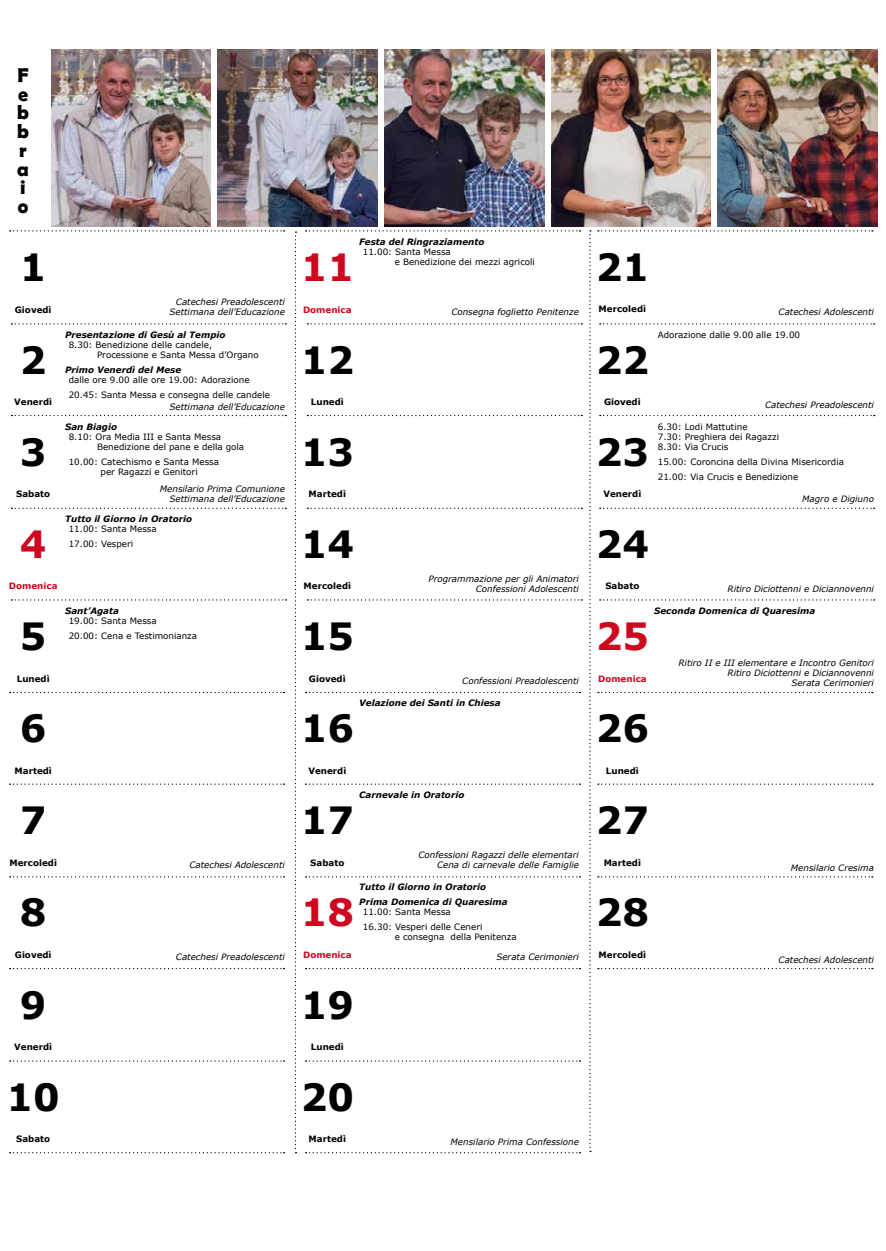
<style>
.page{position:relative;width:886px;height:1251px;background:#fff}
.page>*{position:absolute;margin:0;border:0;box-sizing:border-box;transform-origin:0 0}
.t1{font:700 37.5px "Verdana";color:#000}
.t2{font:700 37.5px "Verdana";color:#cd071e}
.t3{font:700 20px/18.8px "Berlin Sans FB Demi";color:#000}
.t4{font:italic 8.75px/10px "Verdana";color:#000;text-align:right}
.t5{font:8.75px/10px "Verdana";color:#000}
.t6{font:italic 700 8.75px/15px "Verdana";color:#000}
.t7{font:700 8.75px "Verdana";color:#000}
.t8{font:700 8.75px "Verdana";color:#cd071e}
</style>
<div class="page">
<svg style="left:11px;top:323px;width:275px;height:1px"></svg>
<svg style="left:295px;top:231px;width:1px;height:922px"></svg>
<svg style="left:589px;top:230px;width:2px;height:922px"></svg>
<svg style="left:11px;top:415px;width:275px;height:1px"></svg>
<svg style="left:11px;top:508px;width:275px;height:1px"></svg>
<svg style="left:11px;top:599px;width:275px;height:1px"></svg>
<svg style="left:10px;top:692px;width:275px;height:1px"></svg>
<svg style="left:10px;top:783px;width:275px;height:2px"></svg>
<svg style="left:10px;top:876px;width:275px;height:1px"></svg>
<svg style="left:10px;top:968px;width:275px;height:1px"></svg>
<svg style="left:10px;top:1060px;width:275px;height:2px"></svg>
<svg style="left:10px;top:1152px;width:275px;height:1px"></svg>
<svg style="left:307px;top:323px;width:275px;height:1px"></svg>
<svg style="left:307px;top:415px;width:275px;height:1px"></svg>
<svg style="left:307px;top:508px;width:275px;height:1px"></svg>
<svg style="left:307px;top:599px;width:275px;height:1px"></svg>
<svg style="left:306px;top:692px;width:274px;height:1px"></svg>
<svg style="left:306px;top:783px;width:274px;height:2px"></svg>
<svg style="left:306px;top:876px;width:274px;height:1px"></svg>
<svg style="left:306px;top:968px;width:274px;height:1px"></svg>
<svg style="left:306px;top:1060px;width:274px;height:2px"></svg>
<svg style="left:306px;top:1152px;width:274px;height:1px"></svg>
<svg style="left:600px;top:323px;width:275px;height:1px"></svg>
<svg style="left:600px;top:415px;width:275px;height:1px"></svg>
<svg style="left:600px;top:508px;width:275px;height:1px"></svg>
<svg style="left:600px;top:599px;width:275px;height:1px"></svg>
<svg style="left:598px;top:692px;width:275px;height:1px"></svg>
<svg style="left:598px;top:783px;width:275px;height:2px"></svg>
<svg style="left:598px;top:876px;width:275px;height:1px"></svg>
<svg style="left:598px;top:968px;width:275px;height:1px"></svg>
<svg style="left:10px;top:230px;width:275px;height:1px"></svg>
<svg style="left:306px;top:230px;width:274px;height:1px"></svg>
<svg style="left:598px;top:230px;width:275px;height:1px"></svg>
<img style="left:51px;top:50px;width:160px;height:177px">
<img style="left:218px;top:50px;width:159px;height:177px">
<img style="left:384px;top:50px;width:160px;height:177px">
<img style="left:551px;top:50px;width:159px;height:177px">
<img style="left:718px;top:50px;width:159px;height:177px">
<h2 class="t3" style="left:17px;top:65px;width:13px">F e b b r a i o</h2>
<h1 class="t1" style="left:20px;top:241px;width:28px">1</h1>
<h1 class="t2" style="left:301px;top:241px;width:55px">11</h1>
<p class="t6" style="left:359px;top:234px;width:127px">Festa del Ringraziamento</p>
<p class="t5" style="left:395px;top:247px;width:142px;text-indent:-32px">11.00: Santa Messa<br>e Benedizione dei mezzi agricoli</p>
<h1 class="t1" style="left:596px;top:241px;width:55px">21</h1>
<p class="t4" style="left:169px;top:297px;width:117px">Catechesi Preadolescenti<br>Settimana dell’Educazione</p>
<p class="t7" style="left:15px;top:304px;width:38px">Giovedì</p>
<p class="t8" style="left:303px;top:304px;width:50px">Domenica</p>
<p class="t7" style="left:598px;top:303px;width:49px">Mercoledì</p>
<p class="t4" style="left:451px;top:307px;width:129px">Consegna foglietto Penitenze</p>
<h1 class="t1" style="left:20px;top:333px;width:28px">2</h1>
<p class="t7" style="left:14px;top:396px;width:39px">Venerdì</p>
<p class="t6" style="left:65px;top:327px;width:162px">Presentazione di Gesù al Tempio</p>
<p class="t5" style="left:97px;top:339px;width:163px;text-indent:-28px">8.30: Benedizione delle candele,<br>Processione e Santa Messa d’Organo</p>
<p class="t6" style="left:65px;top:362px;width:118px">Primo Venerdì del Mese</p>
<p class="t5" style="left:69px;top:372px;width:203px;line-height:15px">dalle ore 9.00 alle ore 19.00: Adorazione<br>20.45: Santa Messa e consegna delle candele</p>
<p class="t4" style="left:169px;top:402px;width:117px">Settimana dell’Educazione</p>
<h1 class="t1" style="left:301px;top:333px;width:55px">12</h1>
<p class="t7" style="left:311px;top:396px;width:34px">Lunedì</p>
<h1 class="t1" style="left:596px;top:333px;width:55px">22</h1>
<p class="t7" style="left:604px;top:396px;width:38px">Giovedì</p>
<h1 class="t1" style="left:20px;top:425px;width:28px">3</h1>
<p class="t7" style="left:16px;top:488px;width:36px">Sabato</p>
<p class="t6" style="left:65px;top:419px;width:53px">San Biagio</p>
<p class="t5" style="left:97px;top:431px;width:149px;text-indent:-28px">8.10: Ora Media III e Santa Messa<br>Benedizione del pane e della gola</p>
<p class="t5" style="left:101px;top:456px;width:120px;text-indent:-32px">10.00: Catechismo e Santa Messa per Ragazzi e Genitori</p>
<p class="t4" style="left:160px;top:484px;width:127px">Mensilario Prima Comunione<br>Settimana dell’Educazione</p>
<h1 class="t1" style="left:301px;top:425px;width:55px">13</h1>
<p class="t7" style="left:309px;top:488px;width:39px">Martedì</p>
<h1 class="t1" style="left:596px;top:425px;width:55px">23</h1>
<p class="t7" style="left:603px;top:488px;width:39px">Venerdì</p>
<h1 class="t2" style="left:20px;top:518px;width:28px">4</h1>
<p class="t6" style="left:65px;top:511px;width:128px">Tutto il Giorno in Oratorio</p>
<p class="t5" style="left:69px;top:521px;width:90px;line-height:15px">11.00: Santa Messa<br>17.00: Vesperi</p>
<h1 class="t1" style="left:301px;top:518px;width:55px">14</h1>
<h1 class="t1" style="left:596px;top:518px;width:55px">24</h1>
<p class="t8" style="left:9px;top:580px;width:50px">Domenica</p>
<p class="t7" style="left:304px;top:580px;width:49px">Mercoledì</p>
<p class="t4" style="left:428px;top:573px;width:152px">Programmazione per gli Animatori<br>Confessioni Adolescenti</p>
<p class="t7" style="left:605px;top:580px;width:36px">Sabato</p>
<p class="t4" style="left:778px;top:307px;width:97px">Catechesi Adolescenti</p>
<p class="t5" style="left:658px;top:329px;width:144px">Adorazione dalle 9.00 alle 19.00</p>
<p class="t4" style="left:765px;top:399px;width:110px">Catechesi Preadolescenti</p>
<p class="t5" style="left:658px;top:421px;width:123px">6.30: Lodi Mattutine<br>7.30: Preghiera dei Ragazzi<br>8.30: Via Crucis</p>
<p class="t5" style="left:658px;top:454px;width:188px;line-height:15px">15.00: Coroncina della Divina Misericordia<br>21.00: Via Crucis e Benedizione</p>
<p class="t4" style="left:802px;top:494px;width:73px">Magro e Digiuno</p>
<p class="t4" style="left:728px;top:583px;width:148px">Ritiro Diciottenni e Diciannovenni</p>
<h1 class="t1" style="left:20px;top:610px;width:28px">5</h1>
<p class="t6" style="left:65px;top:603px;width:55px">Sant’Agata</p>
<p class="t5" style="left:69px;top:613px;width:130px;line-height:15px">19.00: Santa Messa<br>20.00: Cena e Testimonianza</p>
<h1 class="t1" style="left:301px;top:610px;width:55px">15</h1>
<p class="t6" style="left:654px;top:603px;width:162px">Seconda Domenica di Quaresima</p>
<h1 class="t2" style="left:596px;top:610px;width:55px">25</h1>
<p class="t7" style="left:17px;top:672px;width:34px">Lunedì</p>
<p class="t7" style="left:309px;top:672px;width:38px">Giovedì</p>
<p class="t4" style="left:462px;top:676px;width:118px">Confessioni Preadolescenti</p>
<p class="t8" style="left:598px;top:672px;width:50px">Domenica</p>
<p class="t4" style="left:678px;top:658px;width:197px">Ritiro II e III elementare e Incontro Genitori<br>Ritiro Diciottenni e Diciannovenni<br>Serata Cerimonieri</p>
<p class="t6" style="left:359px;top:695px;width:143px">Velazione dei Santi in Chiesa</p>
<h1 class="t1" style="left:20px;top:702px;width:28px">6</h1>
<h1 class="t1" style="left:301px;top:702px;width:55px">16</h1>
<h1 class="t1" style="left:596px;top:702px;width:55px">26</h1>
<p class="t7" style="left:15px;top:764px;width:39px">Martedì</p>
<p class="t7" style="left:308px;top:764px;width:39px">Venerdì</p>
<p class="t7" style="left:606px;top:764px;width:34px">Lunedì</p>
<p class="t6" style="left:359px;top:787px;width:107px">Carnevale in Oratorio</p>
<h1 class="t1" style="left:20px;top:794px;width:28px">7</h1>
<h1 class="t1" style="left:301px;top:794px;width:55px">17</h1>
<h1 class="t1" style="left:596px;top:794px;width:55px">27</h1>
<p class="t7" style="left:9px;top:856px;width:49px">Mercoledì</p>
<p class="t4" style="left:189px;top:860px;width:97px">Catechesi Adolescenti</p>
<p class="t7" style="left:310px;top:856px;width:36px">Sabato</p>
<p class="t4" style="left:418px;top:850px;width:162px">Confessioni Ragazzi delle elementari<br>Cena di carnevale delle Famiglie</p>
<p class="t7" style="left:604px;top:857px;width:39px">Martedì</p>
<p class="t4" style="left:791px;top:862px;width:85px">Mensilario Cresima</p>
<h1 class="t1" style="left:20px;top:886px;width:28px">8</h1>
<p class="t7" style="left:15px;top:948px;width:38px">Giovedì</p>
<p class="t4" style="left:176px;top:952px;width:110px">Catechesi Preadolescenti</p>
<p class="t6" style="left:359px;top:879px;width:150px">Tutto il Giorno in Oratorio<br>Prima Domenica di Quaresima</p>
<p class="t5" style="left:363px;top:904px;width:121px;line-height:15px">11.00: Santa Messa<br>16.30: Vesperi delle Ceneri</p>
<p class="t5" style="left:395px;top:932px;width:123px">e consegna della Penitenza</p>
<p class="t4" style="left:496px;top:952px;width:84px">Serata Cerimonieri</p>
<h1 class="t2" style="left:301px;top:886px;width:55px">18</h1>
<p class="t8" style="left:303px;top:948px;width:50px">Domenica</p>
<h1 class="t1" style="left:596px;top:886px;width:55px">28</h1>
<p class="t7" style="left:599px;top:949px;width:49px">Mercoledì</p>
<p class="t4" style="left:778px;top:954px;width:97px">Catechesi Adolescenti</p>
<h1 class="t1" style="left:20px;top:978px;width:28px">9</h1>
<h1 class="t1" style="left:301px;top:978px;width:55px">19</h1>
<p class="t7" style="left:14px;top:1041px;width:39px">Venerdì</p>
<p class="t7" style="left:311px;top:1041px;width:34px">Lunedì</p>
<h1 class="t1" style="left:7px;top:1070px;width:55px">10</h1>
<h1 class="t1" style="left:301px;top:1070px;width:55px">20</h1>
<p class="t7" style="left:16px;top:1133px;width:36px">Sabato</p>
<p class="t7" style="left:309px;top:1133px;width:39px">Martedì</p>
<p class="t4" style="left:451px;top:1136px;width:130px">Mensilario Prima Confessione</p>
</div>
